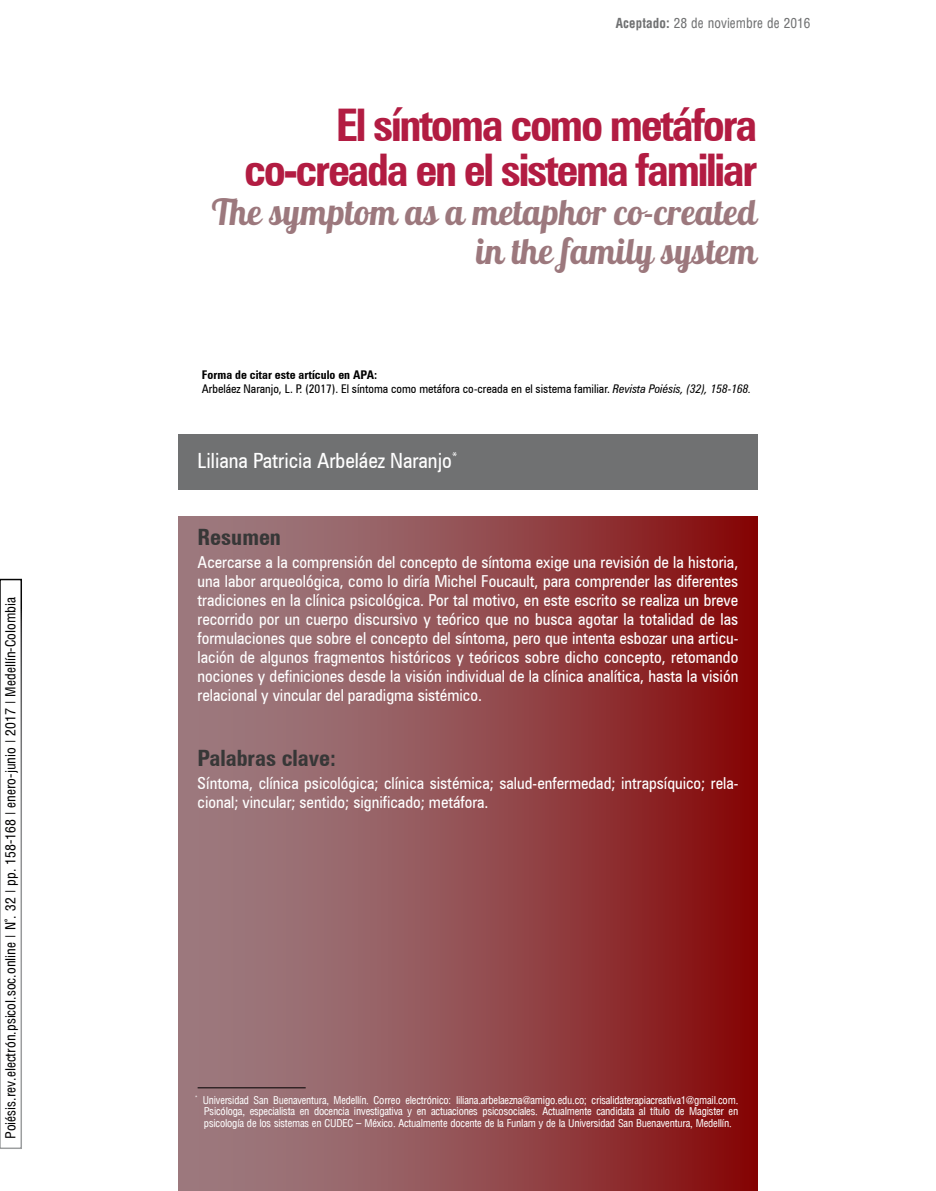
<style>
.page{position:relative;width:936px;height:1191px;background:#fff}
.page>*{position:absolute;margin:0;border:0;box-sizing:border-box;transform-origin:0 0}
.t1{font:700 condensed 45px/45px "Zurich BT";letter-spacing:-.05em;color:#b21c42;text-align:right}
.t2{font:36px/39px "Lobster";color:#9c787d;text-align:right}
.t3{font:700 condensed 22.5px "Zurich BT";color:#373737}
.t4{font:condensed 21px "Zurich BT";color:#fff}
.t5{font:condensed 16.5px/19px "Zurich BT";color:#fff;text-align:justify}
.t6{font:13.5px "Arena Condensed";color:#000}
.t7{font:13.5px "Arena Condensed";color:#707172}
.t8{font:condensed 12px/13.8px "Zurich BT";color:#000}
.t9{font:10.5px/11.7px "Arena Condensed";letter-spacing:-.02em;color:#fff;text-align:justify}
.s1{font-family:"Arena";font-weight:700;font-stretch:condensed}
.s2{font-weight:700}
.s3{font-style:italic}
</style>
<div class="page">
<div style="left:0;top:579px;width:22px;height:570px;border:2px solid #fff"></div>
<div style="left:178px;top:516px;width:579px;height:675px;background:linear-gradient(to right,#9f888d,#870e0f)"></div>
<div style="left:178px;top:434px;width:579px;height:55px;background:#707172"></div>
<hr style="left:198px;top:1087px;width:108px;height:1px;background:#000">
<p class="t6" style="left:3px;top:1139px;width:544px;rotate:-90deg">Poiésis.rev.electrón.psicol.soc.online | N°. 32 | pp. 158-168 | enero-junio | 2017 | Medellín-Colombia</p>
<p class="t7" style="left:615px;top:16px;width:196px"><span class="s1">Aceptado:</span> 28 de noviembre de 2016</p>
<h1 class="t1" style="left:244px;top:102px;width:515px">El síntoma como metáfora co-creada en el sistema familiar</h1>
<h2 class="t2" style="left:213px;top:191px;width:545px">The symptom as a metaphor co-created in the family system</h2>
<p class="t8" style="left:202px;top:368px;width:551px"><span class="s2">Forma de citar este artículo en APA:<br></span>Arbeláez Naranjo, L. P. (2017). El síntoma como metáfora co-creada en el sistema familiar. <span class="s3">Revista Poiésis, (32), 158-168.</span></p>
<p class="t4" style="left:198px;top:448px;width:262px">Liliana Patricia Arbeláez Naranjo<sup>*</sup></p>
<h3 class="t3" style="left:198px;top:523px;width:85px">Resumen</h3>
<p class="t5" style="left:198px;top:553px;width:542px">Acercarse a la comprensión del concepto de síntoma exige una revisión de la historia, una labor arqueológica, como lo diría Michel Foucault, para comprender las diferentes tradiciones en la clínica psicológica. Por tal motivo, en este escrito se realiza un breve recorrido por un cuerpo discursivo y teórico que no busca agotar la totalidad de las formulaciones que sobre el concepto del síntoma, pero que intenta esbozar una articu&shy;lación de algunos fragmentos históricos y teóricos sobre dicho concepto, retomando nociones y definiciones desde la visión individual de la clínica analítica, hasta la visión relacional y vincular del paradigma sistémico.</p>
<h3 class="t3" style="left:198px;top:744px;width:140px">Palabras clave:</h3>
<p class="t5" style="left:198px;top:773px;width:542px">Síntoma, clínica psicológica; clínica sistémica; salud-enfermedad; intrapsíquico; rela&shy;cional; vincular; sentido; significado; metáfora.</p>
<p class="t9" style="left:204px;top:1094px;width:536px;text-indent:-9px"><sup>*</sup> Universidad San Buenaventura, Medellín. Correo electrónico: liliana.arbelaezna@amigo.edu.co; crisalidaterapiacreativa1@gmail.com.<br>Psicóloga, especialista en docencia investigativa y en actuaciones psicosociales. Actualmente candidata al título de Magister en psicología de los sistemas en CUDEC – México. Actualmente docente de la Funlam y de la Universidad San Buenaventura, Medellín.</p>
</div>
